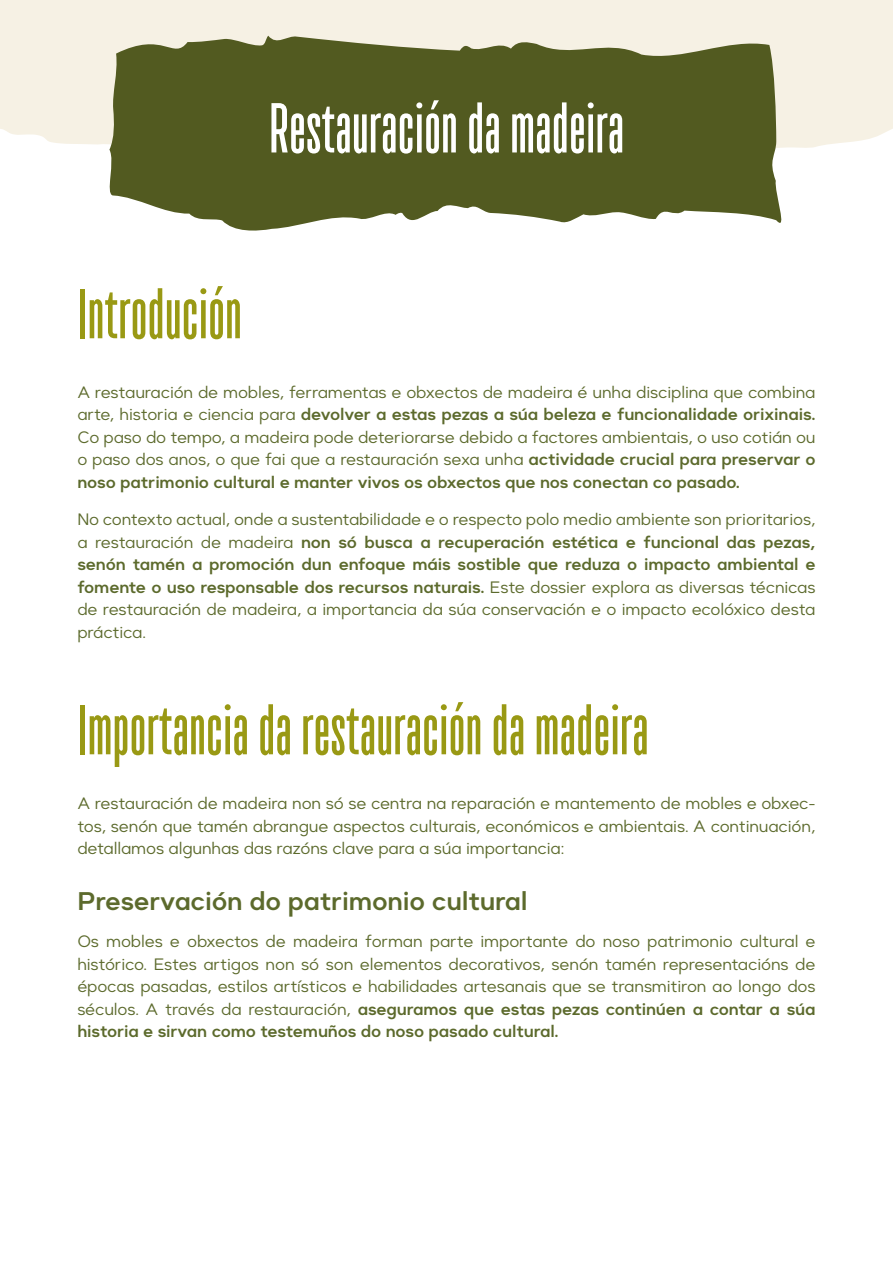
<style>
.page{position:relative;width:893px;height:1263px;background:#fff}
.page>*{position:absolute;margin:0;border:0;box-sizing:border-box;transform-origin:0 0}
.t1{font:700 70.5px "TT Bluescreens";letter-spacing:.01em;color:#999914}
.t2{font:700 70.5px "TT Bluescreens";letter-spacing:.01em;color:#fff}
.t3{font:600 25.5px "Suprema";letter-spacing:-.01em;color:#5c6a2c}
.t4{font:16.5px/22.5px "Suprema";letter-spacing:-.01em;color:#5c6a2c;text-align:justify}
.s1{font-weight:600}
</style>
<div class="page">
<div style="left:0;top:0;width:893px;height:148px;background:#f6f1e4"></div>
<svg style="left:105px;top:30px;width:684px;height:201px;background:#707646"></svg>
<h1 class="t2" style="left:269px;top:89px;width:356px">Restauración da madeira</h1>
<h1 class="t1" style="left:77px;top:275px;width:166px">Introdución</h1>
<p class="t4" style="left:77px;top:381px;width:740px">A restauración de mobles, ferramentas e obxectos de madeira é unha disciplina que combina arte, historia e ciencia para <span class="s1">devolver a estas pezas a súa beleza e funcionalidade orixinais.<br></span>Co paso do tempo, a madeira pode deteriorarse debido a factores ambientais, o uso cotián ou o paso dos anos, o que fai que a restauración sexa unha <span class="s1">actividade crucial para preservar o noso patrimonio cultural e manter vivos os obxectos que nos conectan co pasado.</span></p>
<p class="t4" style="left:77px;top:508px;width:740px">No contexto actual, onde a sustentabilidade e o respecto polo medio ambiente son prioritarios, a restauración de madeira <span class="s1">non só busca a recuperación estética e funcional das pezas, senón tamén a promoción dun enfoque máis sostible que reduza o impacto ambiental e fomente o uso responsable dos recursos naturais.</span> Este dossier explora as diversas técnicas de restauración de madeira, a importancia da súa conservación e o impacto ecolóxico desta práctica.</p>
<h1 class="t1" style="left:77px;top:691px;width:573px">Importancia da restauración da madeira</h1>
<p class="t4" style="left:77px;top:792px;width:740px">A restauración de madeira non só se centra na reparación e mantemento de mobles e obxec&shy;tos, senón que tamén abrangue aspectos culturais, económicos e ambientais. A continuación, detallamos algunhas das razóns clave para a súa importancia:</p>
<h2 class="t3" style="left:77px;top:885px;width:452px">Preservación do patrimonio cultural</h2>
<p class="t4" style="left:77px;top:930px;width:740px">Os mobles e obxectos de madeira forman parte importante do noso patrimonio cultural e histórico. Estes artigos non só son elementos decorativos, senón tamén representacións de épocas pasadas, estilos artísticos e habilidades artesanais que se transmitiron ao longo dos séculos. A través da restauración, <span class="s1">aseguramos que estas pezas continúen a contar a súa historia e sirvan como testemuños do noso pasado cultural.</span></p>
</div>
